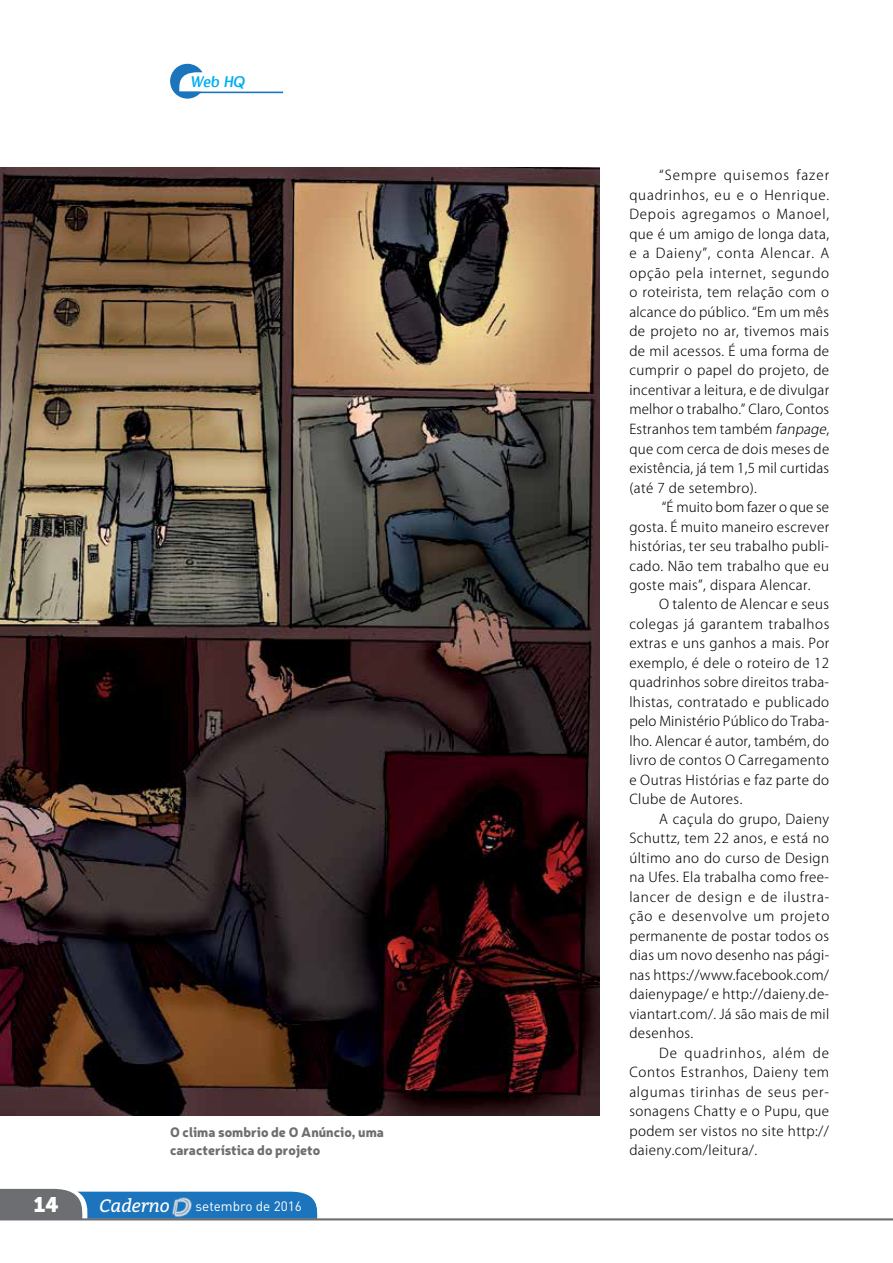
<style>
.page{position:relative;width:893px;height:1263px;background:#fff}
.page>*{position:absolute;margin:0;border:0;box-sizing:border-box;transform-origin:0 0}
.t1{font:21px "Museo 900";color:#fff}
.t2{font:italic 18px "Bitter";color:#fff}
.t3{font:italic 15px "Designosaur";color:#00aeef}
.t4{font:300 13.5px "Koz Go Pro";letter-spacing:.03em;color:#000}
.t5{font:900 13.5px/18px "Neris";color:#6d6e71}
.t6{font:300 13.5px "Koz Go Pro";letter-spacing:.01em;color:#000}
.t7{font:13.5px "DIN";color:#fff}
.s1{font-style:italic}
</style>
<div class="page">
<hr style="left:0;top:1218px;width:893px;height:2px;background:#6d6e71">
<svg style="left:0;top:1189px;width:320px;height:30px;background:#4a82ae"></svg>
<img style="left:172px;top:1197px;width:19px;height:20px">
<hr style="left:179px;top:92px;width:104px;height:1px;background:#1c75bc">
<svg style="left:170px;top:64px;width:32px;height:35px"></svg>
<img style="left:0;top:168px;width:600px;height:947px">
<p class="t3" style="left:190px;top:69px;width:56px">Web HQ</p>
<p class="t5" style="left:170px;top:1122px;width:215px">O clima sombrio de O Anúncio, uma característica do projeto</p>
<p class="t1" style="left:34px;top:1193px;width:26px">14</p>
<h2 class="t2" style="left:99px;top:1193px;width:72px">Caderno</h2>
<p class="t7" style="left:196px;top:1197px;width:108px">setembro de 2016</p>
<p class="t4" style="left:659px;top:167px;width:172px">“Sempre quisemos fazer</p>
<p class="t4" style="left:629px;top:186px;width:201px">quadrinhos, eu e o Henrique.</p>
<p class="t4" style="left:629px;top:206px;width:201px">Depois agregamos o Manoel,</p>
<p class="t4" style="left:629px;top:225px;width:201px">que é um amigo de longa data,</p>
<p class="t4" style="left:629px;top:245px;width:201px">e a Daieny”, conta Alencar. A</p>
<p class="t4" style="left:629px;top:264px;width:201px">opção pela internet, segundo</p>
<p class="t4" style="left:629px;top:284px;width:201px">o roteirista, tem relação com o</p>
<p class="t4" style="left:629px;top:303px;width:201px">alcance do público. “Em um mês</p>
<p class="t4" style="left:629px;top:323px;width:201px">de projeto no ar, tivemos mais</p>
<p class="t4" style="left:629px;top:342px;width:201px">de mil acessos. É uma forma de</p>
<p class="t4" style="left:629px;top:362px;width:201px">cumprir o papel do projeto, de</p>
<p class="t4" style="left:629px;top:381px;width:201px">incentivar a leitura, e de divulgar</p>
<p class="t4" style="left:629px;top:401px;width:201px">melhor o trabalho.” Claro, Contos</p>
<p class="t4" style="left:629px;top:420px;width:201px">Estranhos tem também <span class="s1">fanpage</span>,</p>
<p class="t4" style="left:629px;top:440px;width:201px">que com cerca de dois meses de</p>
<p class="t4" style="left:629px;top:459px;width:201px">existência, já tem 1,5 mil curtidas</p>
<p class="t4" style="left:629px;top:479px;width:129px">(até 7 de setembro).</p>
<p class="t4" style="left:662px;top:498px;width:169px">“É muito bom fazer o que se</p>
<p class="t4" style="left:629px;top:518px;width:201px">gosta. É muito maneiro escrever</p>
<p class="t4" style="left:629px;top:537px;width:201px">histórias, ter seu trabalho publi-</p>
<p class="t4" style="left:629px;top:557px;width:201px">cado. Não tem trabalho que eu</p>
<p class="t4" style="left:629px;top:576px;width:183px">goste mais”, dispara Alencar.</p>
<p class="t4" style="left:659px;top:596px;width:172px">O talento de Alencar e seus</p>
<p class="t4" style="left:629px;top:615px;width:201px">colegas já garantem trabalhos</p>
<p class="t4" style="left:629px;top:635px;width:201px">extras e uns ganhos a mais. Por</p>
<p class="t4" style="left:629px;top:654px;width:201px">exemplo, é dele o roteiro de 12</p>
<p class="t4" style="left:629px;top:674px;width:201px">quadrinhos sobre direitos traba-</p>
<p class="t4" style="left:629px;top:693px;width:201px">lhistas, contratado e publicado</p>
<p class="t6" style="left:629px;top:713px;width:201px">pelo Ministério Público do Traba-</p>
<p class="t4" style="left:629px;top:732px;width:201px">lho. Alencar é autor, também, do</p>
<p class="t4" style="left:629px;top:752px;width:201px">livro de contos O Carregamento</p>
<p class="t4" style="left:629px;top:771px;width:201px">e Outras H istórias e faz parte do</p>
<p class="t4" style="left:629px;top:791px;width:114px">Clube de Autores.</p>
<p class="t4" style="left:659px;top:810px;width:172px">A caçula do grupo, Daieny</p>
<p class="t4" style="left:629px;top:830px;width:201px">Schuttz, tem 22 anos, e está no</p>
<p class="t4" style="left:629px;top:849px;width:201px">último ano do curso de Design</p>
<p class="t4" style="left:629px;top:869px;width:201px">na Ufes. Ela trabalha como free-</p>
<p class="t4" style="left:629px;top:888px;width:201px">lancer de design e de ilustra-</p>
<p class="t4" style="left:629px;top:908px;width:201px">ção e desenvolve um projeto</p>
<p class="t4" style="left:629px;top:927px;width:201px">permanente de postar todos os</p>
<p class="t4" style="left:629px;top:947px;width:201px">dias um novo desenho nas pági-</p>
<p class="t4" style="left:629px;top:966px;width:201px">nas https://www.facebook.com/</p>
<p class="t4" style="left:629px;top:986px;width:201px">daienypage/ e http://daieny.de-</p>
<p class="t4" style="left:629px;top:1005px;width:201px">viantart.com/. Já são mais de mil</p>
<p class="t4" style="left:629px;top:1025px;width:65px">desenhos.</p>
<p class="t4" style="left:659px;top:1044px;width:172px">De quadrinhos, além de</p>
<p class="t4" style="left:629px;top:1064px;width:201px">Contos Estranhos, Daieny tem</p>
<p class="t4" style="left:629px;top:1083px;width:201px">algumas tirinhas de seus per-</p>
<p class="t4" style="left:629px;top:1102px;width:201px">sonagens Chatty e o Pupu, que</p>
<p class="t4" style="left:629px;top:1122px;width:201px">podem ser vistos no site http://</p>
<p class="t4" style="left:629px;top:1141px;width:129px">daieny.com/leitura/.</p>
</div>
